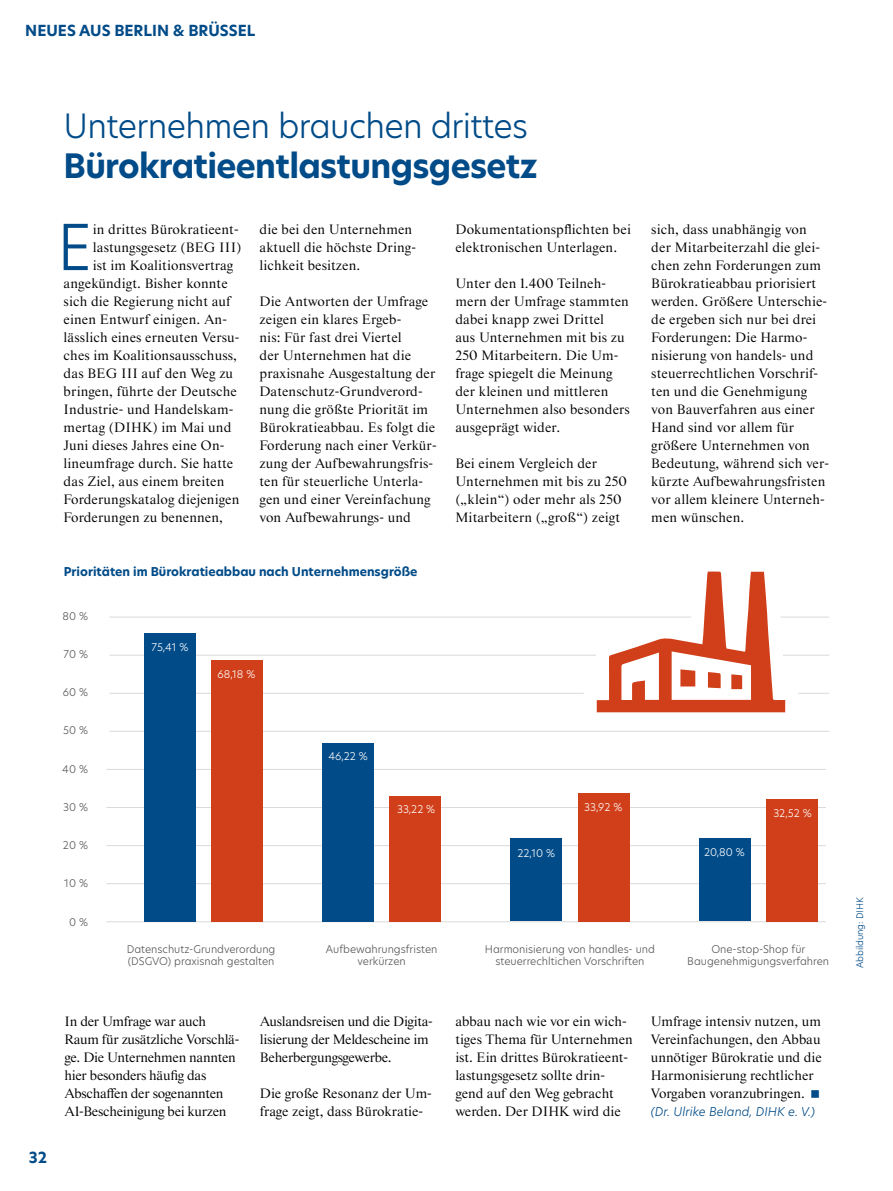
<style>
.page{position:relative;width:893px;height:1191px;background:#fff}
.page>*{position:absolute;margin:0;border:0;box-sizing:border-box;transform-origin:0 0}
.t1{font:300 62.25px "Hero New";color:#004b88}
.t2{font:700 33px "Hero New";letter-spacing:-.02em;color:#004b88}
.t3{font:300 33px "Hero New";letter-spacing:-.02em;color:#004b88}
.t4{font:700 15px "Hero New";color:#004b88}
.t5{font:13.8px/18px "Starling";letter-spacing:.01em;color:#000}
.t6{font:13.8px/18px "Starling";letter-spacing:-.02em;color:#000}
.t7{font:700 12px "Hero New";color:#004b88}
.t8{font:italic 300 12px "Hero New";color:#004b88}
.t9{font:300 10.5px/12.6px "Hero New";color:#575756;text-align:center}
.t10{font:300 10.5px "Hero New";color:#fff}
.t11{font:300 9px "Hero New";letter-spacing:-.01em;color:#004b88}
</style>
<div class="page">
<hr style="left:106px;top:921px;width:720px;height:1px;background:#dadada">
<hr style="left:106px;top:883px;width:720px;height:1px;background:#dadada">
<hr style="left:106px;top:845px;width:720px;height:1px;background:#dadada">
<hr style="left:106px;top:807px;width:720px;height:1px;background:#dadada">
<hr style="left:106px;top:769px;width:720px;height:1px;background:#dadada">
<hr style="left:109px;top:731px;width:720px;height:1px;background:#dadada">
<hr style="left:109px;top:693px;width:720px;height:1px;background:#dadada">
<hr style="left:109px;top:655px;width:720px;height:1px;background:#dadada">
<hr style="left:109px;top:617px;width:720px;height:1px;background:#dadada">
<div style="left:144px;top:633px;width:52px;height:288px;background:#004b88"></div>
<div style="left:211px;top:660px;width:52px;height:261px;background:#d03f19"></div>
<div style="left:322px;top:743px;width:52px;height:178px;background:#004b88"></div>
<div style="left:389px;top:796px;width:52px;height:125px;background:#d03f19"></div>
<div style="left:510px;top:838px;width:52px;height:83px;background:#004b88"></div>
<div style="left:766px;top:799px;width:52px;height:122px;background:#d03f19"></div>
<svg style="left:571px;top:616px;width:240px;height:307px"></svg>
<svg style="left:596px;top:571px;width:189px;height:155px"></svg>
<p class="t4" style="left:25px;top:21px;width:232px">NEUES AUS BERLIN &amp; BRÜSSEL</p>
<h2 class="t3" style="left:64px;top:103px;width:466px">Unternehmen brauchen drittes</h2>
<h2 class="t2" style="left:64px;top:143px;width:476px">Bürokratieentlastungsgesetz</h2>
<h1 class="t1" style="left:57px;top:205px;width:37px">E</h1>
<p class="t5" style="left:93px;top:221px;width:147px">in drittes Bürokratieent-</p>
<p class="t5" style="left:93px;top:239px;width:150px">lastungsgesetz (BEG III)</p>
<p class="t5" style="left:93px;top:257px;width:142px">ist im Koalitionsvertrag</p>
<p class="t5" style="left:64px;top:275px;width:166px">angekündigt. Bisher konnte</p>
<p class="t5" style="left:64px;top:293px;width:168px">sich die Regierung nicht auf</p>
<p class="t5" style="left:64px;top:311px;width:165px">einen Entwurf einigen. An-</p>
<p class="t5" style="left:64px;top:329px;width:177px">lässlich eines erneuten Versu-</p>
<p class="t5" style="left:64px;top:347px;width:175px">ches im Koalitionsausschuss,</p>
<p class="t5" style="left:64px;top:365px;width:171px">das BEG III auf den Weg zu</p>
<p class="t5" style="left:64px;top:383px;width:175px">bringen, führte der Deutsche</p>
<p class="t5" style="left:64px;top:401px;width:171px">Industrie- und Handelskam-</p>
<p class="t5" style="left:64px;top:419px;width:169px">mertag (DIHK) im Mai und</p>
<p class="t5" style="left:64px;top:437px;width:162px">Juni dieses Jahres eine On-</p>
<p class="t5" style="left:64px;top:455px;width:171px">lineumfrage durch. Sie hatte</p>
<p class="t5" style="left:64px;top:473px;width:162px">das Ziel, aus einem breiten</p>
<p class="t5" style="left:64px;top:491px;width:177px">Forderungskatalog diejenigen</p>
<p class="t5" style="left:64px;top:509px;width:161px">Forderungen zu benennen,</p>
<p class="t5" style="left:260px;top:221px;width:158px">die bei den Unternehmen aktuell die höchste Dring&shy;lichkeit besitzen.</p>
<p class="t5" style="left:260px;top:293px;width:179px">Die Antworten der Umfrage zeigen ein klares Ergeb-<br>nis: Für fast drei Viertel<br>der Unternehmen hat die praxisnahe Ausgestaltung der<br>Datenschutz-Grundverord&shy;nung die größte Priorität im<br>Bürokratieabbau. Es folgt die<br>Forderung nach einer Verkür&shy;zung der Aufbewahrungsfris&shy;ten für steuerliche Unterla&shy;gen und einer Vereinfachung von Aufbewahrungs- und</p>
<p class="t7" style="left:64px;top:563px;width:355px">Prioritäten im Bürokratieabbau nach Unternehmensgröße</p>
<p class="t9" style="left:62px;top:609px;width:27px">80 %</p>
<p class="t9" style="left:63px;top:647px;width:26px">70 %</p>
<p class="t9" style="left:63px;top:686px;width:27px">60 %</p>
<p class="t9" style="left:63px;top:724px;width:26px">50 %</p>
<p class="t9" style="left:62px;top:762px;width:27px">40 %</p>
<p class="t9" style="left:63px;top:800px;width:26px">30 %</p>
<p class="t9" style="left:63px;top:839px;width:27px">20 %</p>
<p class="t9" style="left:64px;top:877px;width:25px">10 %</p>
<p class="t9" style="left:69px;top:915px;width:21px">0 %</p>
<p class="t10" style="left:152px;top:640px;width:38px">75,41 %</p>
<p class="t10" style="left:218px;top:666px;width:39px">68,18 %</p>
<p class="t10" style="left:328px;top:749px;width:41px">46,22 %</p>
<p class="t10" style="left:397px;top:802px;width:40px">33,22 %</p>
<p class="t5" style="left:455px;top:221px;width:177px">Dokumentationspflichten bei elektronischen Unterlagen.</p>
<p class="t5" style="left:455px;top:275px;width:176px">Unter den 1.400 Teilneh&shy;mern der Umfrage stammten dabei knapp zwei Drittel<br>aus Unternehmen mit bis zu<br>250 Mitarbeitern. Die Um&shy;frage spiegelt die Meinung der kleinen und mittleren<br>Unternehmen also besonders ausgeprägt wider.</p>
<p class="t5" style="left:455px;top:455px;width:173px">Bei einem Vergleich der<br>Unternehmen mit bis zu 250 („klein“) oder mehr als 250<br>Mitarbeitern („groß“) zeigt</p>
<p class="t10" style="left:517px;top:846px;width:39px">22,10 %</p>
<p class="t10" style="left:584px;top:800px;width:40px">33,92 %</p>
<p class="t5" style="left:651px;top:221px;width:179px">sich, dass unabhängig von der Mitarbeiterzahl die glei&shy;chen zehn Forderungen zum<br>Bürokratieabbau priorisiert werden. Größere Unterschie&shy;de ergeben sich nur bei drei<br>Forderungen: Die Harmo&shy;nisierung von handels- und steuerrechtlichen Vorschrif&shy;ten und die Genehmigung von Bauverfahren aus einer<br>Hand sind vor allem für größere Unternehmen von<br>Bedeutung, während sich ver&shy;kürzte Aufbewahrungsfristen vor allem kleinere Unterneh&shy;men wünschen.</p>
<p class="t10" style="left:704px;top:845px;width:42px">20,80 %</p>
<p class="t10" style="left:773px;top:805px;width:40px">32,52 %</p>
<p class="t9" style="left:127px;top:942px;width:150px;text-align:left">Datenschutz-Grundverordung (DSGVO) praxisnah gestalten</p>
<p class="t9" style="left:326px;top:942px;width:113px">Aufbewahrungsfristen verkürzen</p>
<p class="t9" style="left:485px;top:942px;width:171px">Harmonisierung von handles- und steuerrechltichen Vorschriften</p>
<p class="t9" style="left:687px;top:942px;width:143px">One-stop-Shop für<br>Baugenehmigungsverfahren</p>
<p class="t4" style="left:29px;top:1146px;width:20px">32</p>
<p class="t6" style="left:65px;top:1013px;width:176px">In der Umfrage war auch<br>Raum für zusätzliche Vorschlä&shy;ge. Die Unternehmen nannten hier besonders häufig das<br>Abschaffen der sogenannten<br>A1-Bescheinigung bei kurzen</p>
<p class="t6" style="left:260px;top:1013px;width:174px">Auslandsreisen und die Digita&shy;lisierung der Meldescheine im<br>Beherbergungsgewerbe.</p>
<p class="t5" style="left:260px;top:1085px;width:173px">Die große Resonanz der Um&shy;frage zeigt, dass Bürokratie-</p>
<p class="t5" style="left:455px;top:1013px;width:179px">abbau nach wie vor ein wich&shy;tiges Thema für Unternehmen ist. Ein drittes Bürokratieent&shy;lastungsgesetz sollte drin&shy;gend auf den Weg gebracht werden. Der DIHK wird die</p>
<p class="t5" style="left:651px;top:1013px;width:172px">Umfrage intensiv nutzen, um<br>Vereinfachungen, den Abbau unnötiger Bürokratie und die<br>Harmonisierung rechtlicher<br>Vorgaben voranzubringen.</p>
<p class="t8" style="left:651px;top:1103px;width:166px">(Dr. Ulrike Beland, DIHK e. V.)</p>
<p class="t11" style="left:854px;top:968px;width:72px;rotate:-90deg">Abbildung: DIHK</p>
</div>
